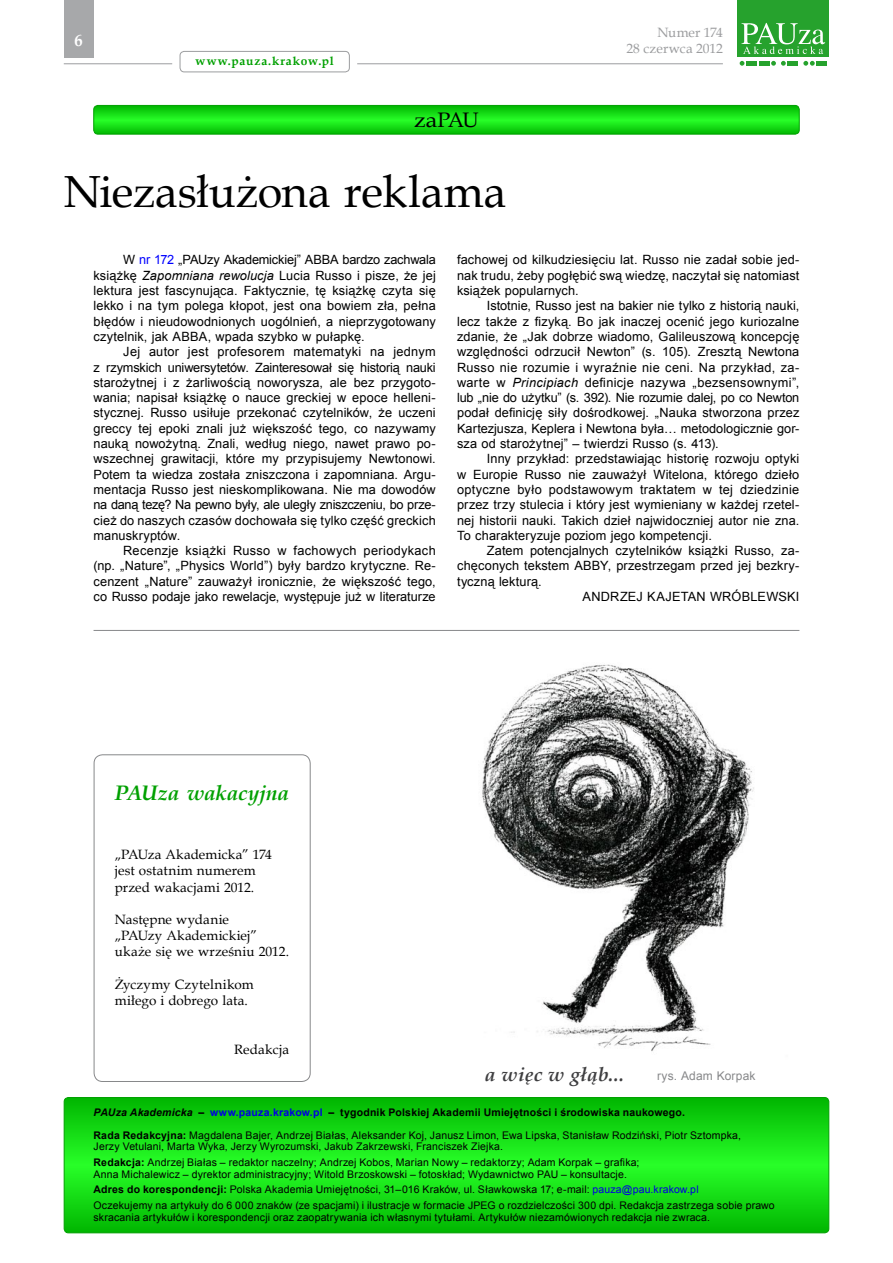
<style>
.page{position:relative;width:893px;height:1263px;background:#fff}
.page>*{position:absolute;margin:0;border:0;box-sizing:border-box;transform-origin:0 0}
.t1{font:45px "Book Antiqua";letter-spacing:-.005em;color:#000}
.t2{font:italic 700 21px "Book Antiqua";letter-spacing:-.015em;color:#00a000}
.t3{font:21px "Book Antiqua";letter-spacing:-.035em;color:#000;scale:1.1 1}
.t4{font:italic 700 19.5px "Book Antiqua";letter-spacing:.015em;color:#3e3e40}
.t5{font:700 16.5px "Book Antiqua";color:#fff}
.t6{font:13.5px/16.2px "Book Antiqua";letter-spacing:.005em;color:#000}
.t7{font:13.5px/16.2px "Book Antiqua";letter-spacing:.005em;color:#9c9d9f;text-align:right}
.t8{font:12.75px/15.3px "Arial";letter-spacing:.01em;color:#000;text-align:justify}
.t9{font:700 12px "Book Antiqua";letter-spacing:.07em;color:#00a000}
.t10{font:12px "Arial";letter-spacing:.01em;color:#87888a}
.t11{font:10.5px/15.8px "Arial";letter-spacing:.015em;color:#000}
.s1{color:#00f}
.s2{font-style:italic}
.s3{font-weight:700;font-style:italic}
.s4{font-weight:700}
.s5{font-weight:700;color:#0000e1}
.s6{color:#0000e1}
</style>
<div class="page">
<hr style="left:357px;top:63px;width:366px;height:1px;background:#9c9d9f">
<div style="left:64px;top:0;width:30px;height:57px;background:#a7a8aa"></div>
<div style="left:180px;top:51px;width:170px;height:21px;border:1px solid #9c9d9f;border-radius:4px"></div>
<svg style="left:740px;top:61px;width:4px;height:5px"></svg>
<svg style="left:771px;top:61px;width:15px;height:5px"></svg>
<svg style="left:803px;top:61px;width:12px;height:5px"></svg>
<div style="left:746px;top:61px;width:11px;height:5px;background:#26a22d"></div>
<div style="left:759px;top:61px;width:11px;height:5px;background:#26a22d"></div>
<div style="left:787px;top:61px;width:11px;height:5px;background:#26a22d"></div>
<div style="left:816px;top:61px;width:11px;height:5px;background:#26a22d"></div>
<div style="left:737px;top:0;width:92px;height:56px;background:#26a22d"></div>
<svg style="left:741px;top:23px;width:84px;height:31px"></svg>
<hr style="left:64px;top:63px;width:108px;height:1px;background:#9c9d9f">
<div style="left:94px;top:755px;width:216px;height:327px;border:1px solid #87888a;border-radius:9px"></div>
<svg style="left:64px;top:1097px;width:765px;height:136px;background:#14da14"></svg>
<div style="left:64px;top:1097px;width:765px;height:136px;border:1px solid #00a000;border-radius:4px"></div>
<svg style="left:94px;top:105px;width:705px;height:29px;background:#16de16"></svg>
<div style="left:94px;top:105px;width:705px;height:29px;border:1px solid #00a000;border-radius:4px"></div>
<hr style="left:94px;top:630px;width:705px;height:1px;background:#87888a">
<img style="left:482px;top:664px;width:272px;height:387px">
<p class="t5" style="left:75px;top:30px;width:10px">6</p>
<p class="t9" style="left:196px;top:53px;width:140px">www.pauza.krakow.pl</p>
<h2 class="t3" style="left:414px;top:105px;width:60px">zaPAU</h2>
<h1 class="t1" style="left:64px;top:160px;width:444px">Niezasłużona reklama</h1>
<p class="t7" style="left:626px;top:24px;width:98px">Numer 174<br>28 czerwca 2012</p>
<p class="t8" style="left:94px;top:252px;width:344px;text-indent:30px">W <span class="s1">nr 172</span> „PAUzy Akademickiej” ABBA bardzo zachwala książkę <span class="s2">Zapomniana rewolucja</span> Lucia Russo i pisze, że jej lektura jest fascynująca. Faktycznie, tę książkę czyta się lekko i na tym polega kłopot, jest ona bowiem zła, pełna błędów i nieudowodnionych uogólnień, a nieprzygotowany czytelnik, jak ABBA, wpada szybko w pułapkę.</p>
<p class="t8" style="left:94px;top:344px;width:344px;text-indent:30px">Jej autor jest profesorem matematyki na jednym z rzymskich uniwersytetów. Zainteresował się historią nauki starożytnej i z żarliwością noworysza, ale bez przygoto&shy;wania; napisał książkę o nauce greckiej w epoce helleni&shy;stycznej. Russo usiłuje przekonać czytelników, że uczeni greccy tej epoki znali już większość tego, co nazywamy nauką nowożytną. Znali, według niego, nawet prawo po&shy;wszechnej grawitacji, które my przypisujemy Newtonowi.<br>Potem ta wiedza została zniszczona i zapomniana. Argu&shy;mentacja Russo jest nieskomplikowana. Nie ma dowodów na daną tezę? Na pewno były, ale uległy zniszczeniu, bo prze&shy;cież do naszych czasów dochowała się tylko część greckich manuskryptów.</p>
<p class="t8" style="left:94px;top:543px;width:344px;text-indent:30px">Recenzje książki Russo w fachowych periodykach (np. „Nature”, „Physics World”) były bardzo krytyczne. Re&shy;cenzent „Nature” zauważył ironicznie, że większość tego, co Russo podaje jako rewelacje, występuje już w literaturze</p>
<p class="t8" style="left:457px;top:252px;width:344px">fachowej od kilkudziesięciu lat. Russo nie zadał sobie jed&shy;nak trudu, żeby pogłębić swą wiedzę, naczytał się natomiast książek popularnych.</p>
<p class="t8" style="left:457px;top:298px;width:344px;text-indent:30px">Istotnie, Russo jest na bakier nie tylko z historią nauki, lecz także z fizyką. Bo jak inaczej ocenić jego kuriozalne zdanie, że „Jak dobrze wiadomo, Galileuszową koncepcję względności odrzucił Newton” (s. 105). Zresztą Newtona Russo nie rozumie i wyraźnie nie ceni. Na przykład, za&shy;warte w <span class="s2">Principiach</span> definicje nazywa „bezsensownymi”, lub „nie do użytku” (s. 392). Nie rozumie dalej, po co Newton podał definicję siły dośrodkowej. „Nauka stworzona przez Kartezjusza, Keplera i Newtona była… metodologicznie gor&shy;sza od starożytnej” – twierdzi Russo (s. 413).</p>
<p class="t8" style="left:457px;top:451px;width:344px;text-indent:30px">Inny przykład: przedstawiając historię rozwoju optyki w Europie Russo nie zauważył Witelona, którego dzieło optyczne było podstawowym traktatem w tej dziedzinie przez trzy stulecia i który jest wymieniany w każdej rzetel&shy;nej historii nauki. Takich dzieł najwidoczniej autor nie zna.<br>To charakteryzuje poziom jego kompetencji.</p>
<p class="t8" style="left:487px;top:543px;width:314px">Zatem potencjalnych czytelników książki Russo, za-</p>
<p class="t8" style="left:457px;top:558px;width:344px">chęconych tekstem ABBY, przestrzegam przed jej bezkry-</p>
<p class="t8" style="left:457px;top:574px;width:86px">tyczną lekturą.</p>
<p class="t8" style="left:583px;top:589px;width:37px">Andrzej</p>
<p class="t8" style="left:647px;top:589px;width:19px">Kajetan</p>
<p class="t8" style="left:710px;top:589px;width:41px">Wróblewski</p>
<h2 class="t2" style="left:115px;top:778px;width:176px">PAUza wakacyjna</h2>
<p class="t6" style="left:115px;top:846px;width:159px">„PAUza Akademicka” 174 jest ostatnim numerem przed wakacjami 2012.</p>
<p class="t6" style="left:115px;top:911px;width:176px">Następne wydanie<br>„PAUzy Akademickiej” ukaże się we wrześniu 2012.</p>
<p class="t6" style="left:115px;top:976px;width:140px">Życzymy Czytelnikom miłego i dobrego lata.</p>
<p class="t6" style="left:234px;top:1041px;width:56px">Redakcja</p>
<h3 class="t4" style="left:485px;top:1060px;width:141px">a więc w głąb...</h3>
<p class="t10" style="left:657px;top:1068px;width:100px">rys. Adam Korpak</p>
<p class="t11" style="left:94px;top:1102px;width:649px;line-height:22.2px"><span class="s3">PAUza Akademicka</span> <span class="s4">–</span> <span class="s5">www.pauza.krakow.pl</span> <span class="s4">– tygodnik Polskiej Akademii Umiejętności i środowiska naukowego.<br>Rada Redakcyjna:</span> Magdalena Bajer, Andrzej Białas, Aleksander Koj, Janusz Limon, Ewa Lipska, Stanisław Rodziński, Piotr Sztompka,</p>
<p class="t11" style="left:94px;top:1139px;width:547px">Jerzy Vetulani, Marta Wyka, Jerzy Wyrozumski, Jakub Zakrzewski, Franciszek Ziejka.<br><span class="s4">Redakcja:</span> Andrzej Białas – redaktor naczelny; Andrzej Kobos, Marian Nowy – redaktorzy; Adam Korpak – grafika;</p>
<p class="t11" style="left:94px;top:1166px;width:683px">Anna Michalewicz – dyrektor administracyjny; Witold Brzoskowski – fotoskład; Wydawnictwo PAU – konsultacje.<br><span class="s4">Adres do korespondencji:</span> Polska Akademia Umiejętności, 31–016 Kraków, ul. Sławkowska 17; e-mail: <span class="s6">pauza@pau.krakow.pl<br></span>Oczekujemy na artykuły do 6 000 znaków (ze spacjami) i ilustracje w formacie JPEG o rozdzielczości 300 dpi. Redakcja zastrzega sobie prawo</p>
<p class="t11" style="left:94px;top:1209px;width:618px">skracania artykułów i korespondencji oraz zaopatrywania ich własnymi tytułami. Artykułów niezamówionych redakcja nie zwraca.</p>
</div>
